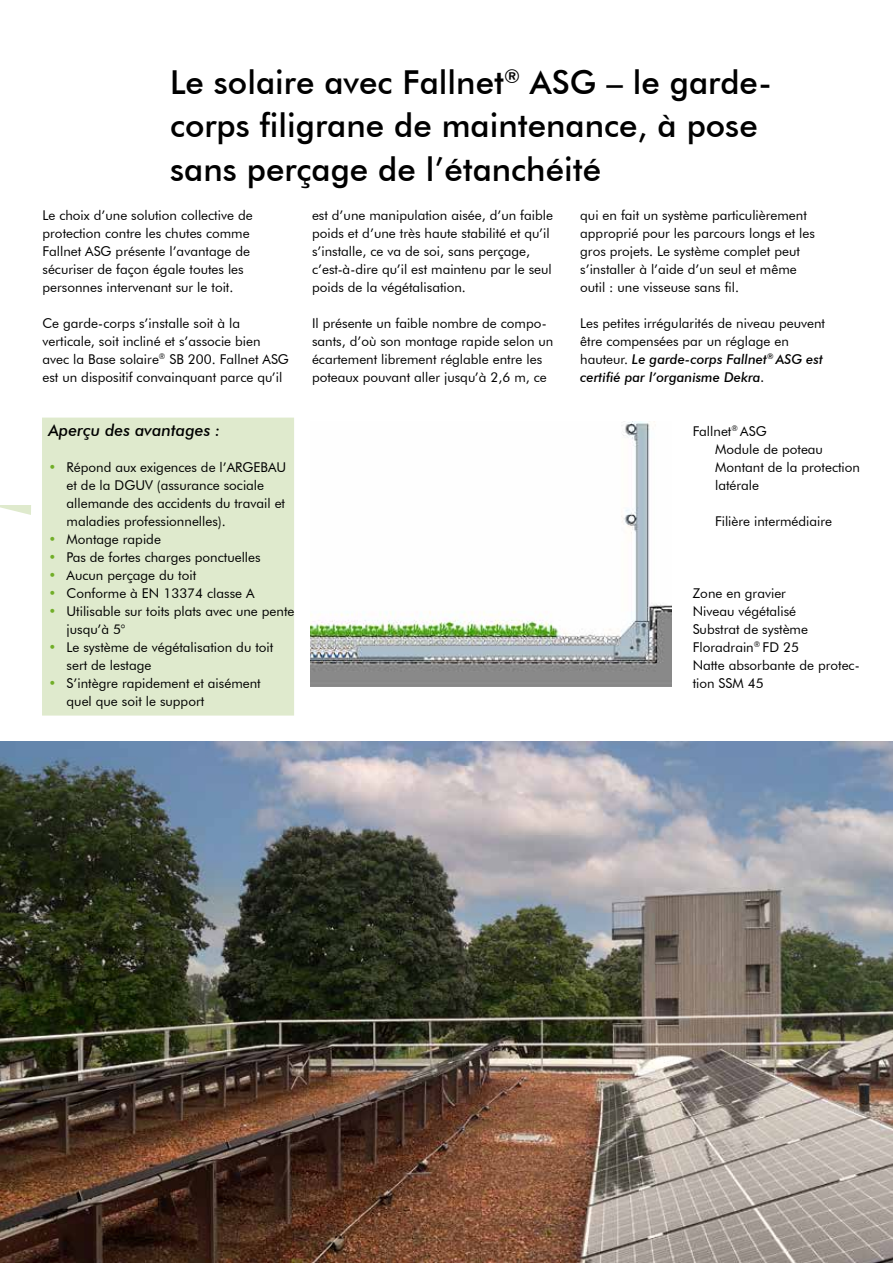
<style>
.page{position:relative;width:893px;height:1263px;background:#fff}
.page>*{position:absolute;margin:0;border:0;box-sizing:border-box;transform-origin:0 0}
.t1{font:500 33px/43.5px "Futura BT";color:#000}
.t2{font:italic 500 16.5px "Futura BT";color:#000}
.t3{font:13.5px/18px "Futura BT";color:#000}
.s1{font-weight:500;font-style:italic}
.s2{color:#71ae28}
</style>
<div class="page">
<svg style="left:0;top:505px;width:31px;height:10px"></svg>
<div style="left:42px;top:418px;width:252px;height:298px;background:#dfeacd"></div>
<img style="left:0;top:742px;width:893px;height:521px">
<img style="left:310px;top:421px;width:361px;height:265px">
<h1 class="t1" style="left:170px;top:60px;width:603px">Le solaire avec Fallnet<sup>®</sup> ASG – le garde&shy;corps filigrane de maintenance, à pose sans perçage de l’étanchéité</h1>
<p class="t3" style="left:43px;top:206px;width:212px">Le choix d’une solution collective de protection contre les chutes comme Fallnet ASG présente l’avantage de sécuriser de façon égale toutes les personnes intervenant sur le toit.</p>
<p class="t3" style="left:43px;top:314px;width:248px">Ce garde-corps s’installe soit à la verticale, soit incliné et s’associe bien avec la Base solaire<sup>®</sup> SB 200. Fallnet ASG est un dispositif convainquant parce qu’il</p>
<p class="t3" style="left:580px;top:206px;width:236px">qui en fait un système particulièrement approprié pour les parcours longs et les gros projets. Le système complet peut s’installer à l’aide d’un seul et même outil : une visseuse sans fil.</p>
<p class="t3" style="left:580px;top:314px;width:246px">Les petites irrégularités de niveau peuvent être compensées par un réglage en hauteur. <span class="s1">Le garde-corps Fallnet</span><sup>®</sup> <span class="s1">ASG est certifié par l’organisme Dekra.</span></p>
<p class="t3" style="left:312px;top:206px;width:243px">est d’une manipulation aisée, d’un faible poids et d’une très haute stabilité et qu’il s’installe, ce va de soi, sans perçage, c’est-à-dire qu’il est maintenu par le seul poids de la végétalisation.</p>
<p class="t3" style="left:312px;top:314px;width:243px">Il présente un faible nombre de compo&shy;sants, d’où son montage rapide selon un écartement librement réglable entre les poteaux pouvant aller jusqu’à 2,6 m, ce</p>
<p class="t2" style="left:49px;top:420px;width:173px">Aperçu des avantages :</p>
<p class="t3" style="left:67px;top:458px;width:221px;text-indent:-18px"><span class="s2">•</span> Répond aux exigences de l’ARGEBAU et de la DGUV (assurance sociale allemande des accidents du travail et maladies professionnelles).</p>
<p class="t3" style="left:49px;top:530px;width:114px"><span class="s2">•</span> Montage rapide</p>
<p class="t3" style="left:49px;top:548px;width:214px"><span class="s2">•</span> Pas de fortes charges ponctuelles</p>
<p class="t3" style="left:49px;top:566px;width:149px"><span class="s2">•</span> Aucun perçage du toit</p>
<p class="t3" style="left:49px;top:584px;width:207px"><span class="s2">•</span> Conforme à EN 13374 classe A</p>
<p class="t3" style="left:67px;top:602px;width:229px;text-indent:-18px"><span class="s2">•</span> Utilisable sur toits plats avec une pente jusqu’à 5°</p>
<p class="t3" style="left:67px;top:638px;width:208px;text-indent:-18px"><span class="s2">•</span> Le système de végétalisation du toit sert de lestage</p>
<p class="t3" style="left:67px;top:674px;width:196px;text-indent:-18px"><span class="s2">•</span> S’intègre rapidement et aisément quel que soit le support</p>
<p class="t3" style="left:715px;top:422px;width:146px;text-indent:-23px">Fallnet<sup>®</sup> ASG<br>Module de poteau<br>Montant de la protection latérale</p>
<p class="t3" style="left:715px;top:512px;width:118px">Filière intermédiaire</p>
<p class="t3" style="left:693px;top:584px;width:168px">Zone en gravier<br>Niveau végétalisé<br>Substrat de système<br>Floradrain<sup>®</sup> FD 25<br>Natte absorbante de protec&shy;tion SSM 45</p>
</div>
